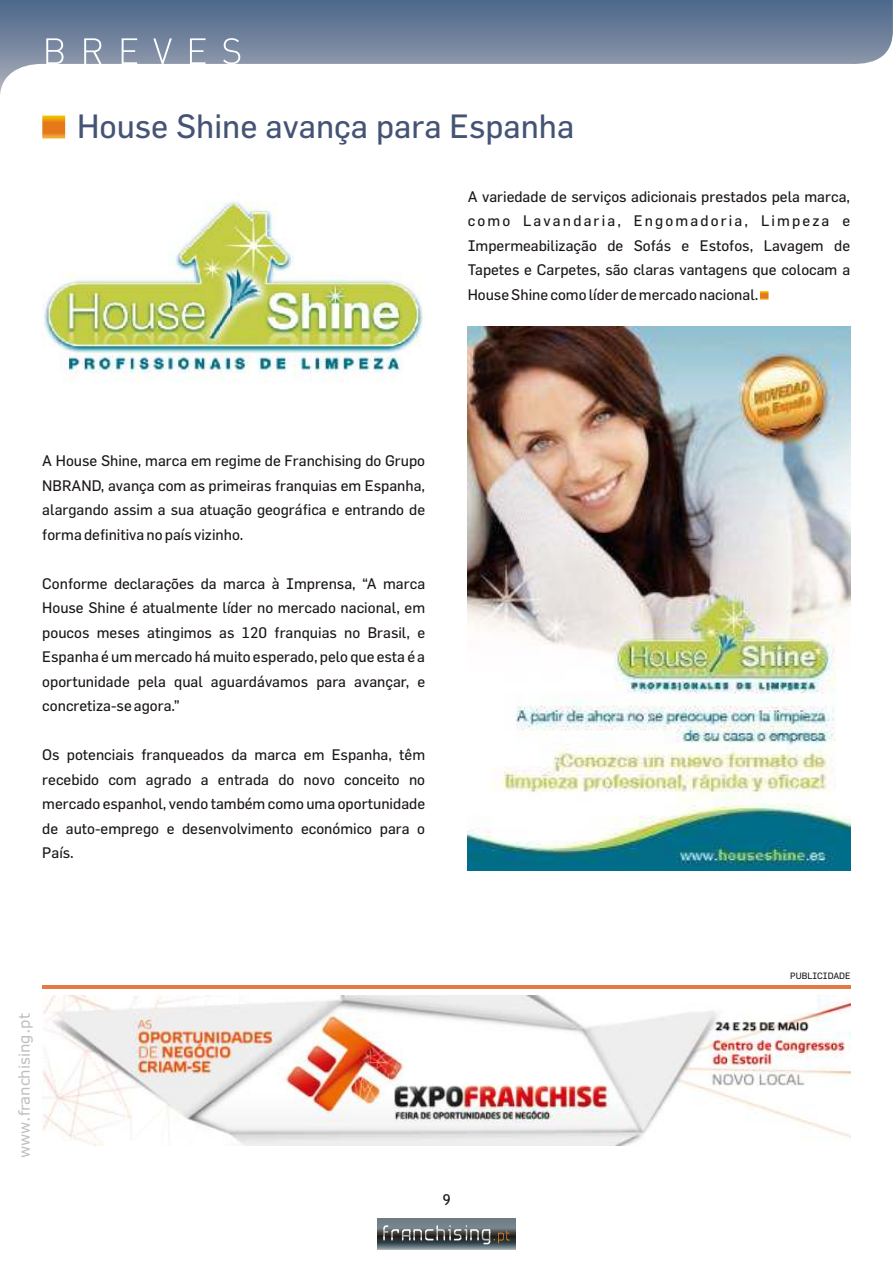
<style>
.page{position:relative;width:894px;height:1263px;background:#fff}
.page>*{position:absolute;margin:0;border:0;box-sizing:border-box;transform-origin:0 0}
.t1{font:33px "Flama";color:#455475}
.t2{font:15px/24.5px "Flama";color:#1c1717;text-align:justify}
.t3{font:15px "Verdana";color:#bfbfc2}
.t4{font:15px "Trebuchet MS";color:#1c1717}
.t5{font:9px "Flama";color:#1c1717}
</style>
<div class="page">
<img style="left:0;top:0;width:893px;height:94px">
<img style="left:42px;top:116px;width:23px;height:22px">
<img style="left:377px;top:1219px;width:139px;height:31px">
<svg style="left:383px;top:1225px;width:127px;height:19px;background:#626769"></svg>
<svg style="left:46px;top:38px;width:194px;height:26px;background:#919db1"></svg>
<img style="left:42px;top:202px;width:381px;height:180px">
<img style="left:468px;top:326px;width:382px;height:545px">
<svg style="left:760px;top:291px;width:9px;height:9px"></svg>
<img style="left:42px;top:995px;width:808px;height:151px">
<hr style="left:42px;top:985px;width:808px;height:4px;background:#e67842">
<h1 class="t1" style="left:77px;top:112px;width:499px">House Shine avança para Espanha</h1>
<p class="t2" style="left:468px;top:185px;width:384px">A variedade de serviços adicionais prestados pela marca, como Lavandaria, Engomadoria, Limpeza e Impermeabilização de Sofás e Estofos, Lavagem de Tapetes e Carpetes, são claras vantagens que colocam a House Shine como líder de mercado nacional.</p>
<p class="t2" style="left:42px;top:449px;width:384px">A House Shine, marca em regime de Franchising do Grupo NBRAND, avança com as primeiras franquias em Espanha, alargando assim a sua atuação geográfica e entrando de forma definitiva no país vizinho.</p>
<p class="t2" style="left:42px;top:572px;width:384px">Conforme declarações da marca à Imprensa, “A marca House Shine é atualmente líder no mercado nacional, em poucos meses atingimos as 120 franquias no Brasil, e Espanha é um mercado há muito esperado, pelo que esta é a oportunidade pela qual aguardávamos para avançar, e concretiza-se agora.”</p>
<p class="t2" style="left:42px;top:744px;width:384px">Os potenciais franqueados da marca em Espanha, têm recebido com agrado a entrada do novo conceito no mercado espanhol, vendo também como uma oportunidade de auto-emprego e desenvolvimento económico para o País.</p>
<p class="t3" style="left:18px;top:1158px;width:146px;rotate:-90deg">www.franchising.pt</p>
<p class="t4" style="left:443px;top:1194px;width:9px">9</p>
<p class="t5" style="left:790px;top:972px;width:62px">PUBLICIDADE</p>
</div>
